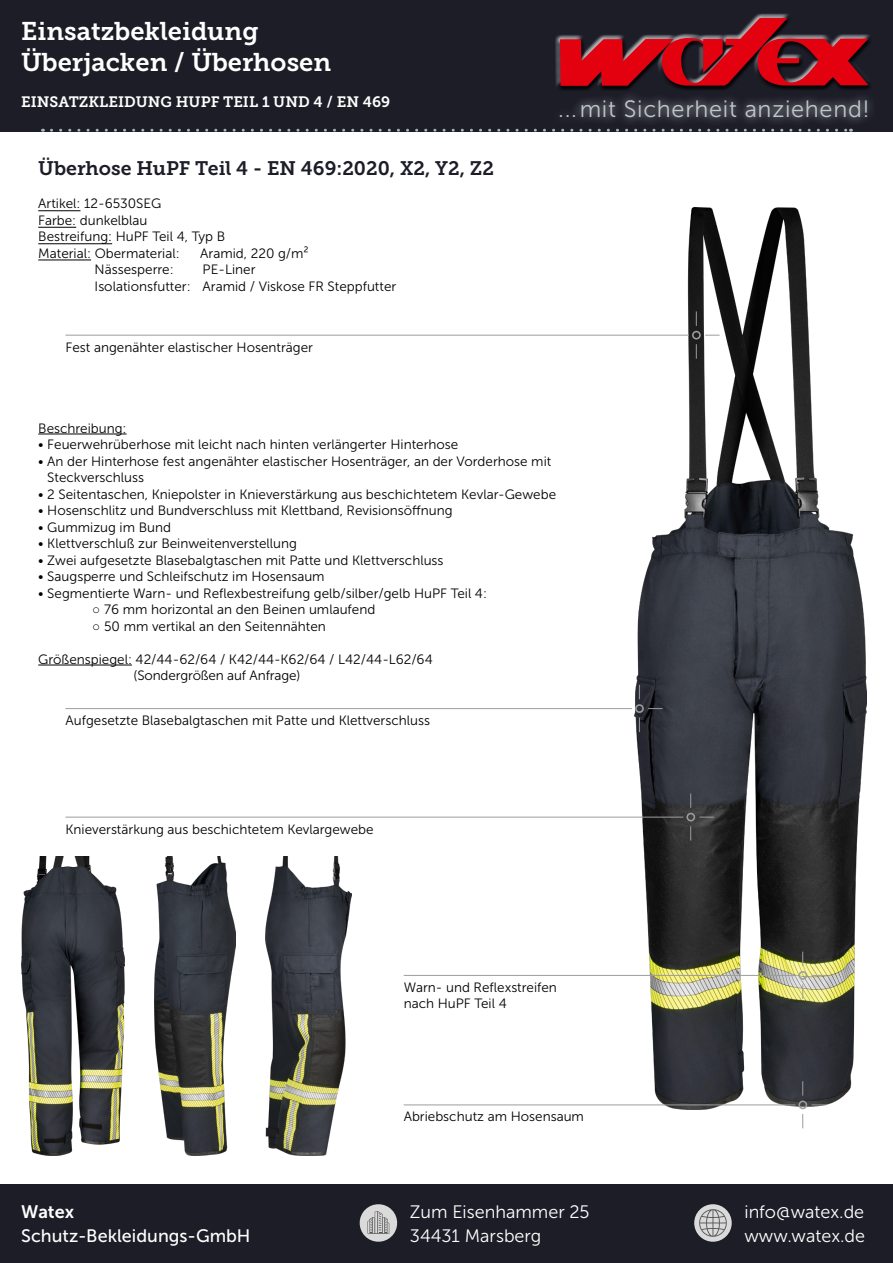
<style>
.page{position:relative;width:893px;height:1263px;background:#fff}
.page>*{position:absolute;margin:0;border:0;box-sizing:border-box;transform-origin:0 0}
.Kaiptel_Überschrift{font:25.5px/30.6px "Museo Slab 700";color:#fff}
.t1{font:23.55px "Museo Sans 300";letter-spacing:.03em;color:#bdc6cb}
.t2{font:19.5px "Museo Slab 700";color:#1c1d27}
.t3{font:18px/24px "Museo Sans 300";color:#fff}
.t4{font:18px/24px "Museo Sans 500";color:#fff}
.Kaiptel_Überschrift-2{font:15px "Museo Slab 700";color:#fff}
.t5{font:13.5px/16.4px "Museo Sans 300";color:#000}
.s1{font-family:"Arial"}
.s2{font-family:"Museo Sans 700"}
</style>
<div class="page">
<div style="left:0;top:1184px;width:893px;height:79px;background:#1c1d27"></div>
<img style="left:634px;top:208px;width:233px;height:902px">
<div style="left:0;top:0;width:893px;height:132px;background:#1c1d27"></div>
<div style="left:551px;top:90px;width:326px;height:37px;background:#fff;opacity:.75"></div>
<div style="left:557px;top:15px;width:316px;height:76px;background:#000;opacity:.75"></div>
<svg style="left:560px;top:18px;width:308px;height:69px"></svg>
<svg style="left:51px;top:129px;width:800px;height:3px"></svg>
<svg style="left:359px;top:1204px;width:39px;height:38px"></svg>
<div style="left:694px;top:1204px;width:38px;height:38px;background:#dadada;border-radius:50%"></div>
<svg style="left:698px;top:1209px;width:30px;height:28px"></svg>
<hr style="left:38px;top:434px;width:89px;height:1px;background:#000">
<hr style="left:38px;top:665px;width:94px;height:1px;background:#000">
<div style="left:798px;top:1100px;width:9px;height:9px;border:2px solid #9c9d9d;border-radius:50%"></div>
<svg style="left:802px;top:1081px;width:1px;height:15px"></svg>
<svg style="left:802px;top:1114px;width:1px;height:14px"></svg>
<hr style="left:404px;top:1105px;width:391px;height:1px;background:#9c9d9d">
<svg style="left:811px;top:1105px;width:15px;height:1px"></svg>
<div style="left:692px;top:331px;width:9px;height:8px;border:2px solid #9c9d9d;border-radius:50%"></div>
<svg style="left:696px;top:311px;width:1px;height:15px"></svg>
<svg style="left:696px;top:344px;width:1px;height:15px"></svg>
<hr style="left:65px;top:335px;width:624px;height:1px;background:#9c9d9d">
<svg style="left:705px;top:335px;width:15px;height:1px"></svg>
<div style="left:635px;top:704px;width:9px;height:9px;border:2px solid #9c9d9d;border-radius:50%"></div>
<svg style="left:639px;top:685px;width:1px;height:14px"></svg>
<svg style="left:639px;top:718px;width:1px;height:14px"></svg>
<hr style="left:65px;top:708px;width:567px;height:1px;background:#9c9d9d">
<svg style="left:648px;top:708px;width:15px;height:1px"></svg>
<div style="left:686px;top:813px;width:9px;height:8px;border:2px solid #9c9d9d;border-radius:50%"></div>
<svg style="left:690px;top:793px;width:1px;height:15px"></svg>
<svg style="left:690px;top:826px;width:1px;height:15px"></svg>
<hr style="left:65px;top:817px;width:618px;height:1px;background:#9c9d9d">
<svg style="left:699px;top:817px;width:15px;height:1px"></svg>
<img style="left:21px;top:856px;width:104px;height:299px">
<img style="left:155px;top:856px;width:80px;height:299px">
<img style="left:265px;top:856px;width:87px;height:299px">
<div style="left:798px;top:971px;width:9px;height:9px;border:2px solid #9c9d9d;border-radius:50%"></div>
<svg style="left:802px;top:952px;width:1px;height:14px"></svg>
<svg style="left:802px;top:984px;width:1px;height:15px"></svg>
<hr style="left:404px;top:975px;width:391px;height:1px;background:#9c9d9d">
<svg style="left:811px;top:975px;width:15px;height:1px"></svg>
<hr style="left:38px;top:210px;width:42px;height:1px;background:#000">
<hr style="left:38px;top:227px;width:38px;height:1px;background:#000">
<hr style="left:38px;top:243px;width:74px;height:1px;background:#000">
<hr style="left:38px;top:260px;width:53px;height:1px;background:#000">
<p class="Kaiptel_Überschrift" style="left:21px;top:16px;width:311px">Einsatzbekleidung<br>Überjacken / Überhosen</p>
<p class="Kaiptel_Überschrift-2" style="left:21px;top:93px;width:371px">EINSATZKLEIDUNG HUPF TEIL 1 UND 4 / EN 469</p>
<p class="t2" style="left:38px;top:158px;width:457px">Überhose HuPF Teil 4 - EN 469:2020, X2, Y2, Z2</p>
<p class="t5" style="left:38px;top:196px;width:189px">Artikel: 12-6530SEG<br>Farbe: dunkelblau<br>Bestreifung: HuPF Teil 4, Typ B<br>Material: Obermaterial:</p>
<p class="t5" style="left:200px;top:245px;width:110px">Aramid, 220 g/m²</p>
<p class="t5" style="left:95px;top:261px;width:303px;line-height:17.1px;text-indent:108px">PE-Liner<br>Isolationsfutter: Aramid / Viskose FR Steppfutter</p>
<p class="t5" style="left:95px;top:261px;width:81px">Nässesperre:</p>
<p class="t5" style="left:65px;top:339px;width:249px">Fest angenähter elastischer Hosenträger</p>
<p class="t1" style="left:558px;top:96px;width:313px">... mit Sicherheit anziehend!</p>
<p class="t5" style="left:38px;top:420px;width:90px">Beschreibung:</p>
<p class="t5" style="left:38px;top:436px;width:422px">• Feuerwehrüberhose mit leicht nach hinten verlängerter Hinterhose</p>
<p class="t5" style="left:38px;top:453px;width:515px">• An der Hinterhose fest angenähter elastischer Hosenträger, an der Vorderhose mit</p>
<p class="t5" style="left:47px;top:469px;width:98px">Steckverschluss</p>
<p class="t5" style="left:38px;top:486px;width:519px">• 2 Seitentaschen, Kniepolster in Knieverstärkung aus beschichtetem Kevlar-Gewebe</p>
<p class="t5" style="left:38px;top:502px;width:416px">• Hosenschlitz und Bundverschluss mit Klettband, Revisionsöffnung</p>
<p class="t5" style="left:38px;top:519px;width:134px">• Gummizug im Bund</p>
<p class="t5" style="left:38px;top:535px;width:260px">• Klettverschluß zur Beinweitenverstellung</p>
<p class="t5" style="left:38px;top:552px;width:407px">• Zwei aufgesetzte Blasebalgtaschen mit Patte und Klettverschluss</p>
<p class="t5" style="left:38px;top:568px;width:288px">• Saugsperre und Schleifschutz im Hosensaum</p>
<p class="t5" style="left:38px;top:585px;width:450px">• Segmentierte Warn- und Reflexbestreifung gelb/silber/gelb HuPF Teil 4:</p>
<p class="t5" style="left:92px;top:601px;width:285px"><span class="s1">○</span> 76 mm horizontal an den Beinen umlaufend</p>
<p class="t5" style="left:92px;top:618px;width:235px"><span class="s1">○</span> 50 mm vertikal an den Seitennähten</p>
<p class="t5" style="left:38px;top:651px;width:396px">Größenspiegel: 42/44-62/64 / K42/44-K62/64 / L42/44-L62/64</p>
<p class="t5" style="left:134px;top:667px;width:168px">(Sondergrößen auf Anfrage)</p>
<p class="t5" style="left:65px;top:712px;width:366px">Aufgesetzte Blasebalgtaschen mit Patte und Klettverschluss</p>
<p class="t5" style="left:65px;top:821px;width:310px">Knieverstärkung aus beschichtetem Kevlargewebe</p>
<p class="t4" style="left:21px;top:1199px;width:231px"><span class="s2">Watex<br></span>Schutz-Bekleidungs-GmbH</p>
<p class="t5" style="left:404px;top:979px;width:155px">Warn- und Reflexstreifen nach HuPF Teil 4</p>
<p class="t5" style="left:404px;top:1108px;width:182px">Abriebschutz am Hosensaum</p>
<p class="t3" style="left:410px;top:1200px;width:181px">Zum Eisenhammer 25<br>34431 Marsberg</p>
<p class="t3" style="left:744px;top:1200px;width:122px">info@watex.de www.watex.de</p>
</div>
